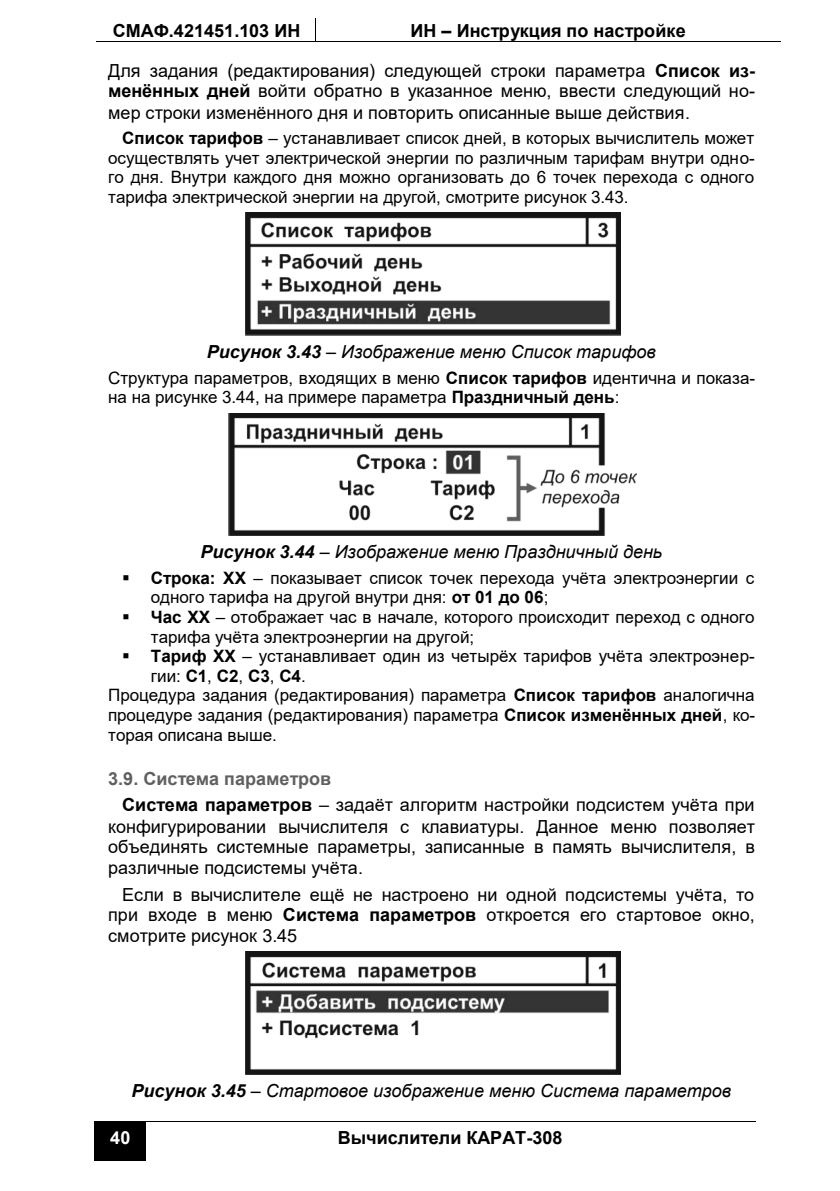
<style>
.page{position:relative;width:840px;height:1191px;background:#fff}
.page>*{position:absolute;margin:0;border:0;box-sizing:border-box;transform-origin:0 0}
.t1{font:18px/21px "Arial";color:#000;text-align:justify}
.t2{font:italic 18px "Arial";color:#000}
.t3{font:700 18px "Arial";color:#000}
.t4{font:700 18px "Arial";color:#fff}
.t5{font:17px/19.6px "Arial";color:#000}
.s1{font-weight:700}
.s2{font-weight:700;color:#606060}
</style>
<div class="page">
<hr style="left:96px;top:41px;width:219px;height:1px;background:#000">
<svg style="left:315px;top:18px;width:1px;height:24px"></svg>
<hr style="left:316px;top:41px;width:464px;height:1px;background:#000">
<div style="left:96px;top:1121px;width:49px;height:39px;background:#000"></div>
<hr style="left:146px;top:1121px;width:609px;height:1px;background:#000">
<hr style="left:95px;top:1127px;width:1px;height:33px;background:#000">
<hr style="left:96px;top:1160px;width:49px;height:1px;background:#000">
<hr style="left:145px;top:1127px;width:1px;height:33px;background:#000">
<img style="left:245px;top:213px;width:375px;height:122px">
<img style="left:229px;top:413px;width:407px;height:122px">
<img style="left:245px;top:952px;width:375px;height:122px">
<p class="t3" style="left:113px;top:18px;width:189px">СМАФ.421451.103 ИН</p>
<p class="t3" style="left:410px;top:18px;width:276px">ИН – Инструкция по настройке</p>
<p class="t1" style="left:108px;top:60px;width:648px">Для задания (редактирования) следующей строки параметра <span class="s1">Список из&shy;менённых дней</span> войти обратно в указанное меню, ввести следующий но&shy;мер строки изменённого дня и повторить описанные выше действия.</p>
<p class="t5" style="left:108px;top:128px;width:648px;text-align:justify;text-indent:14px"><span class="s1">Список тарифов</span> – устанавливает список дней, в которых вычислитель может осуществлять учет электрической энергии по различным тарифам внутри одно&shy;го дня. Внутри каждого дня можно организовать до 6 точек перехода с одного тарифа электрической энергии на другой, смотрите рисунок 3.43.</p>
<p class="t2" style="left:207px;top:340px;width:450px"><span class="s1">Рисунок 3.43</span> – Изображение меню Список тарифов</p>
<p class="t5" style="left:108px;top:368px;width:648px">Структура параметров, входящих в меню <span class="s1">Список тарифов</span> идентична и показа&shy;на на рисунке 3.44, на примере параметра <span class="s1">Праздничный день</span>:</p>
<p class="t2" style="left:200px;top:540px;width:463px"><span class="s1">Рисунок 3.44</span> – Изображение меню Праздничный день</p>
<p class="t5" style="left:151px;top:568px;width:604px;text-indent:-29px">▪ <span class="s1">Строка: ХХ</span> – показывает список точек перехода учёта электроэнергии с одного тарифа на другой внутри дня: <span class="s1">от 01 до 06</span>;</p>
<p class="t5" style="left:151px;top:607px;width:605px;text-indent:-29px">▪ <span class="s1">Час ХХ</span> – отображает час в начале, которого происходит переход с одного тарифа учёта электроэнергии на другой;</p>
<p class="t5" style="left:122px;top:646px;width:633px">▪ <span class="s1">Тариф ХХ</span> – устанавливает один из четырёх тарифов учёта электроэнер-</p>
<p class="t5" style="left:151px;top:666px;width:156px">гии: <span class="s1">С1</span>, <span class="s1">С2</span>, <span class="s1">С3</span>, <span class="s1">С4</span>.</p>
<p class="t5" style="left:108px;top:685px;width:648px">Процедура задания (редактирования) параметра <span class="s1">Список тарифов</span> аналогична</p>
<p class="t5" style="left:108px;top:705px;width:648px">процедуре задания (редактирования) параметра <span class="s1">Список изменённых дней</span>, ко-</p>
<p class="t5" style="left:108px;top:724px;width:170px">торая описана выше.</p>
<p class="t1" style="left:122px;top:765px;width:633px;line-height:26.6px;text-indent:-14px"><span class="s2">3.9. Система параметров<br></span><span class="s1">Система параметров</span> – задаёт алгоритм настройки подсистем учёта при</p>
<p class="t1" style="left:108px;top:816px;width:648px">конфигурировании вычислителя с клавиатуры. Данное меню позволяет объединять системные параметры, записанные в память вычислителя, в различные подсистемы учёта.</p>
<p class="t1" style="left:108px;top:884px;width:648px;text-indent:14px">Если в вычислителе ещё не настроено ни одной подсистемы учёта, то при входе в меню <span class="s1">Система параметров</span> откроется его стартовое окно, смотрите рисунок 3.45</p>
<p class="t2" style="left:131px;top:1079px;width:601px"><span class="s1">Рисунок 3.45</span> – Стартовое изображение меню Система параметров</p>
<p class="t4" style="left:110px;top:1124px;width:22px">40</p>
<p class="t3" style="left:338px;top:1124px;width:226px">Вычислители КАРАТ-308</p>
</div>
